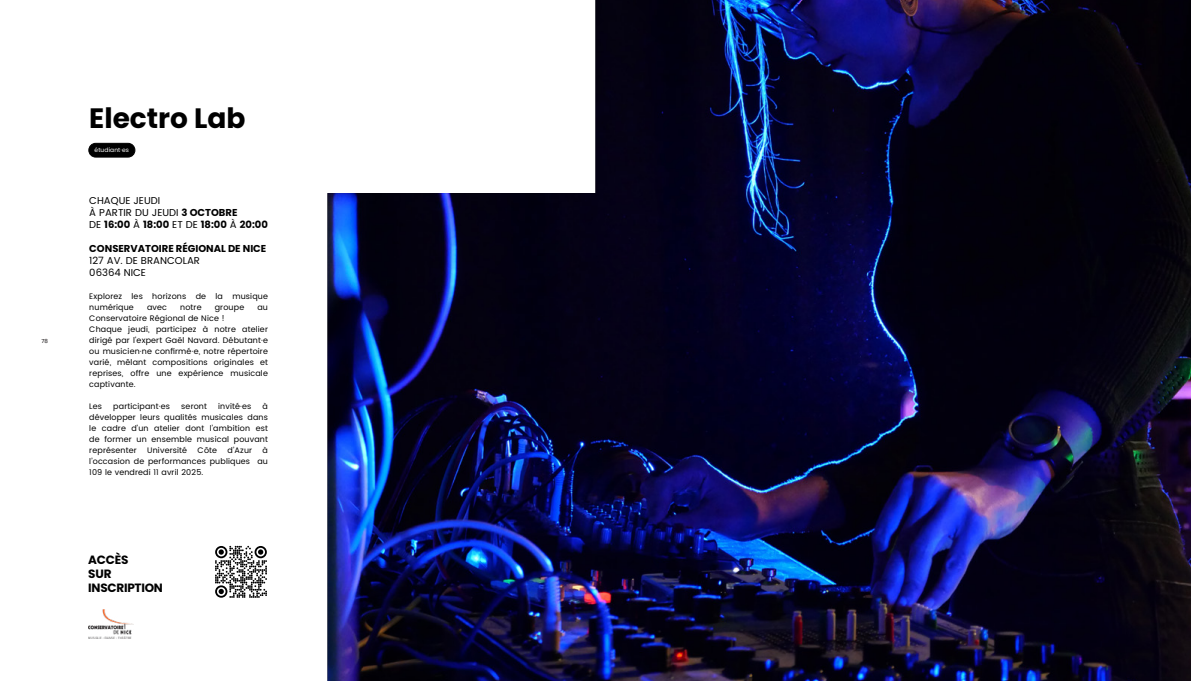
<style>
.page{position:relative;width:1191px;height:681px;background:#fff}
.page>*{position:absolute;margin:0;border:0;box-sizing:border-box;transform-origin:0 0}
.t1{font:700 28px "Poppins";color:#000}
.t2{font:700 12px/14px "Poppins";letter-spacing:-.02em;color:#000}
.t3{font:10px/12px "Poppins";color:#000}
.t4{font:700 10px "Poppins";color:#000}
.t5{font:8px/11px "Poppins";letter-spacing:.02em;color:#000}
.t6{font:6px "Poppins";letter-spacing:.02em;color:#fff}
.t7{font:5.5px "Poppins";color:#0e0a0b}
.s1{font-weight:700}
</style>
<div class="page">
<div style="left:89px;top:143px;width:46px;height:14px;background:#000;border-radius:7px"></div>
<div style="left:88px;top:143px;width:47px;height:14px;border:1px solid #000;border-radius:7px"></div>
<img style="left:88px;top:609px;width:46px;height:29px">
<img style="left:327px;top:0;width:864px;height:680px">
<svg style="left:215px;top:545px;width:52px;height:52px"></svg>
<p class="t7" style="left:41px;top:336px;width:8px">78</p>
<h1 class="t1" style="left:89px;top:101px;width:158px">Electro Lab</h1>
<p class="t6" style="left:95px;top:145px;width:36px">étudiant·es</p>
<p class="t3" style="left:89px;top:194px;width:180px">CHAQUE JEUDI<br>À PARTIR DU JEUDI <span class="s1">3 OCTOBRE<br></span>DE <span class="s1">16:00</span> À <span class="s1">18:00</span> ET DE <span class="s1">18:00</span> À <span class="s1">20:00</span></p>
<p class="t4" style="left:89px;top:242px;width:178px">CONSERVATOIRE RÉGIONAL DE NICE</p>
<p class="t3" style="left:89px;top:254px;width:112px">127 AV. DE BRANCOLAR<br>06364 NICE</p>
<p class="t5" style="left:89px;top:290px;width:180px">Explorez les horizons de la musique numérique</p>
<p class="t5" style="left:147px;top:301px;width:21px">avec</p>
<p class="t5" style="left:180px;top:301px;width:23px">notre</p>
<p class="t5" style="left:215px;top:301px;width:31px">groupe</p>
<p class="t5" style="left:257px;top:301px;width:12px">au</p>
<p class="t5" style="left:89px;top:312px;width:180px">Conservatoire Régional de Nice !<br>Chaque jeudi, participez à notre atelier dirigé par l'expert Gaël Navard. Débutant·e ou musicien·ne confirmé·e, notre répertoire varié, mêlant compositions originales et reprises, offre une expérience musicale captivante.</p>
<p class="t5" style="left:89px;top:400px;width:14px">Les</p>
<p class="t5" style="left:113px;top:400px;width:58px">participant·es</p>
<p class="t5" style="left:181px;top:400px;width:27px">seront</p>
<p class="t5" style="left:218px;top:400px;width:35px">invité·es</p>
<p class="t5" style="left:89px;top:400px;width:180px;text-align:justify;text-indent:173px">à développer leurs qualités musicales dans le cadre d’un atelier dont l’ambition est de former un ensemble musical pouvant représenter</p>
<p class="t5" style="left:89px;top:444px;width:180px;text-align:justify;text-indent:173px">à l’occasion de performances publiques au 109 le vendredi 11 avril 2025.</p>
<p class="t5" style="left:147px;top:444px;width:41px">Université</p>
<p class="t5" style="left:198px;top:444px;width:21px">Côte</p>
<p class="t5" style="left:228px;top:444px;width:26px">d’Azur</p>
<h2 class="t2" style="left:88px;top:552px;width:76px">ACCÈS<br>SUR<br>INSCRIPTION</h2>
</div>
